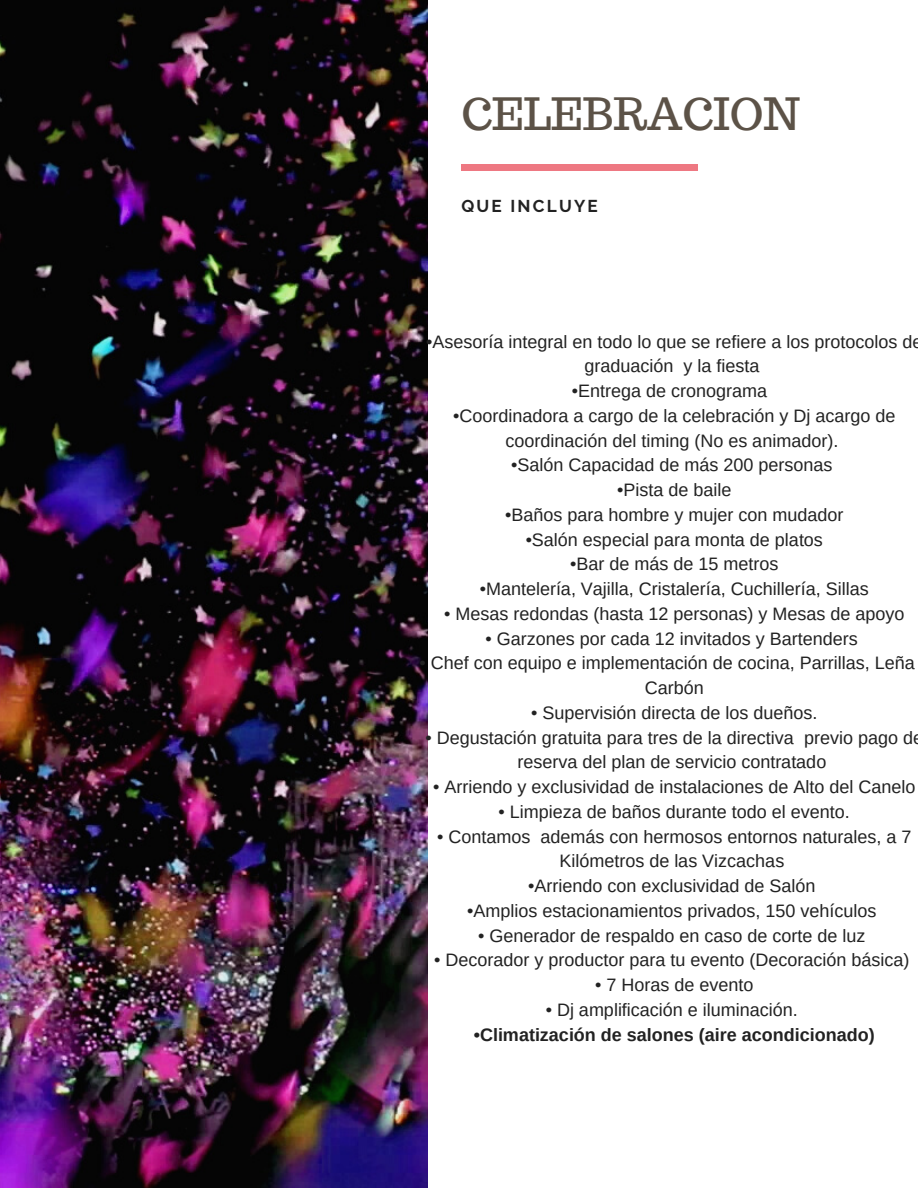
<style>
.page{position:relative;width:918px;height:1188px;background:#fff}
.page>*{position:absolute;margin:0;border:0;box-sizing:border-box;transform-origin:0 0}
.t1{font:43.65px "Trocchi";color:#5c5247}
.t2{font:18px/24.8px "Arimo";color:#222;text-align:center}
.t3{font:700 18px "Arimo";color:#222}
.t4{font:700 17.1px "Raleway";letter-spacing:.13em;color:#222}
</style>
<div class="page">
<div style="left:461px;top:164px;width:237px;height:6px;background:#ee7882"></div>
<img style="left:0;top:0;width:427px;height:1188px">
<p class="t1" style="left:461px;top:86px;width:340px">CELEBRACION</p>
<p class="t4" style="left:461px;top:196px;width:138px">QUE INCLUYE</p>
<p class="t2" style="left:426px;top:329px;width:498px">•Asesoría integral en todo lo que se refiere a los protocolos de graduación y la fiesta</p>
<p class="t2" style="left:572px;top:379px;width:197px">•Entrega de cronograma</p>
<p class="t2" style="left:453px;top:403px;width:444px">•Coordinadora a cargo de la celebración y Dj acargo de coordinación del timing (No es animador).</p>
<p class="t2" style="left:511px;top:453px;width:323px">•Salón Capacidad de más 200 personas</p>
<p class="t2" style="left:617px;top:478px;width:116px">•Pista de baile</p>
<p class="t2" style="left:505px;top:502px;width:340px">•Baños para hombre y mujer con mudador</p>
<p class="t2" style="left:526px;top:527px;width:299px">•Salón especial para monta de platos</p>
<p class="t2" style="left:570px;top:552px;width:210px">•Bar de más de 15 metros</p>
<p class="t2" style="left:480px;top:577px;width:391px">•Mantelería, Vajilla, Cristalería, Cuchillería, Sillas</p>
<p class="t2" style="left:444px;top:601px;width:462px">• Mesas redondas (hasta 12 personas) y Mesas de apoyo</p>
<p class="t2" style="left:486px;top:626px;width:374px">• Garzones por cada 12 invitados y Bartenders</p>
<p class="t2" style="left:645px;top:651px;width:272px;text-align:left;text-indent:-225px">• Chef con equipo e implementación de cocina, Parrillas, Leña<br>Carbón</p>
<p class="t2" style="left:531px;top:700px;width:288px">• Supervisión directa de los dueños.</p>
<p class="t2" style="left:426px;top:725px;width:489px">• Degustación gratuita para tres de la directiva previo pago d reserva del plan de servicio contratado</p>
<p class="t2" style="left:433px;top:775px;width:484px">• Arriendo y exclusividad de instalaciones de Alto del Canelo</p>
<p class="t2" style="left:499px;top:799px;width:353px">• Limpieza de baños durante todo el evento.</p>
<p class="t2" style="left:437px;top:824px;width:476px">• Contamos además con hermosos entornos naturales, a 7<br>Kilómetros de las Vizcachas</p>
<p class="t2" style="left:528px;top:874px;width:289px">•Arriendo con exclusividad de Salón</p>
<p class="t2" style="left:467px;top:898px;width:411px">•Amplios estacionamientos privados, 150 vehículos</p>
<p class="t2" style="left:478px;top:923px;width:389px">• Generador de respaldo en caso de corte de luz</p>
<p class="t2" style="left:434px;top:948px;width:477px">• Decorador y productor para tu evento (Decoración básica)</p>
<p class="t2" style="left:595px;top:973px;width:160px">• 7 Horas de evento</p>
<p class="t2" style="left:546px;top:997px;width:254px">• Dj amplificación e iluminación.</p>
<p class="t3" style="left:474px;top:1024px;width:402px">•Climatización de salones (aire acondicionado)</p>
</div>
